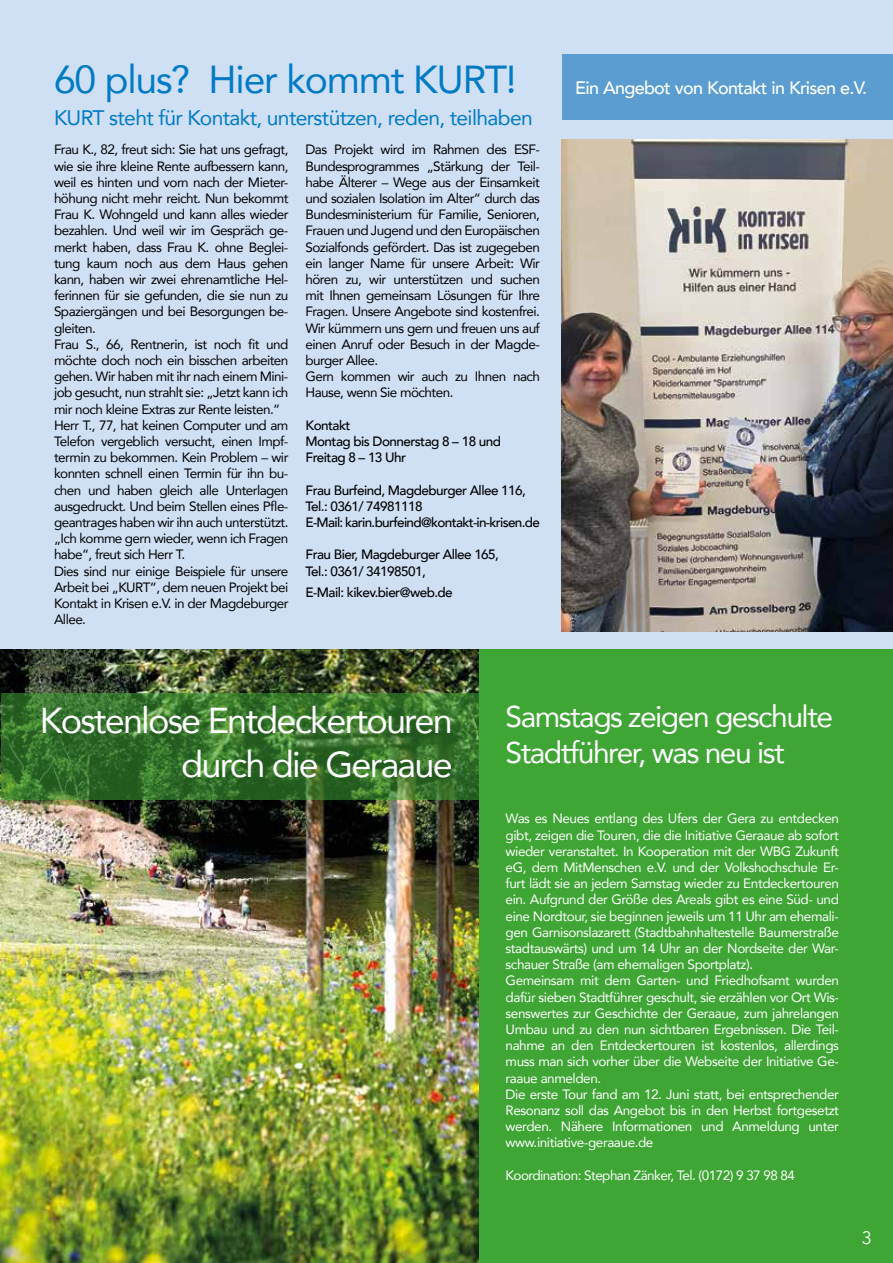
<style>
.page{position:relative;width:893px;height:1263px;background:#fff}
.page>*{position:absolute;margin:0;border:0;box-sizing:border-box;transform-origin:0 0}
.t1{font:39px "Avenir";letter-spacing:-.03em;color:#007bc4}
.t2{font:36px/43.2px "Avenir";letter-spacing:-.05em;color:#fff;text-align:right}
.t3{font:30px/36px "Avenir";letter-spacing:-.05em;color:#fff}
.t4{font:21px "Avenir";letter-spacing:-.03em;color:#007bc4}
.t5{font:500 18px "Avenir";letter-spacing:-.04em;color:#fff}
.t6{font:18px "Avenir";color:#fff}
.t7{font:13.5px/16.2px "Avenir";letter-spacing:-.04em;color:#000}
.t8{font:13.5px/16.2px "Avenir";letter-spacing:-.03em;color:#fff}
.t9{font:500 13.5px/16.2px "Avenir";letter-spacing:-.04em;color:#000}
</style>
<div class="page">
<div style="left:467px;top:640px;width:426px;height:623px;background:#3fa535"></div>
<img style="left:0;top:648px;width:478px;height:615px">
<div style="left:0;top:0;width:893px;height:648px;background:#cfdff4"></div>
<img style="left:562px;top:140px;width:331px;height:491px">
<div style="left:562px;top:54px;width:331px;height:65px;background:#5b9dd0"></div>
<svg style="left:1px;top:693px;width:478px;height:106px"></svg>
<h1 class="t1" style="left:54px;top:48px;width:464px">60 plus? Hier kommt KURT!</h1>
<h3 class="t4" style="left:54px;top:100px;width:480px">KURT steht für Kontakt, unterstützen, reden, teilhaben</h3>
<p class="t7" style="left:54px;top:141px;width:236px">Frau K., 82, freut sich: Sie hat uns gefragt, wie sie ihre kleine Rente aufbessern kann, weil es hinten und vorn nach der Mieter&shy;höhung nicht mehr reicht. Nun bekommt Frau K. Wohngeld und kann alles wieder bezahlen. Und weil wir im Gespräch ge&shy;merkt haben, dass Frau K. ohne Beglei&shy;tung kaum noch aus dem Haus gehen kann, haben wir zwei ehrenamtliche Hel&shy;ferinnen für sie gefunden, die sie nun zu Spaziergängen und bei Besorgungen be&shy;gleiten.<br>Frau S., 66, Rentnerin, ist noch fit und möchte doch noch ein bisschen arbeiten gehen. Wir haben mit ihr nach einem Mini&shy;job gesucht, nun strahlt sie: „Jetzt kann ich mir noch kleine Extras zur Rente leisten.“ Herr T., 77, hat keinen Computer und am Telefon vergeblich versucht, einen Impf&shy;termin zu bekommen. Kein Problem – wir konnten schnell einen Termin für ihn bu&shy;chen und haben gleich alle Unterlagen ausgedruckt. Und beim Stellen eines Pfle&shy;geantrages haben wir ihn auch unterstützt. „Ich komme gern wieder, wenn ich Fragen habe“, freut sich Herr T.<br>Dies sind nur einige Beispiele für unsere Arbeit bei „KURT“, dem neuen Projekt bei Kontakt in Krisen e.V. in der Magdeburger Allee.</p>
<p class="t7" style="left:305px;top:141px;width:236px">Das Projekt wird im Rahmen des ESF-Bundesprogrammes „Stärkung der Teil&shy;habe Älterer – Wege aus der Einsamkeit und sozialen Isolation im Alter“ durch das Bundesministerium für Familie, Senioren, Frauen und Jugend und den Europäischen Sozialfonds gefördert. Das ist zugegeben ein langer Name für unsere Arbeit: Wir hören zu, wir unterstützen und suchen mit Ihnen gemeinsam Lösungen für Ihre Fragen. Unsere Angebote sind kostenfrei.<br>Wir kümmern uns gern und freuen uns auf einen Anruf oder Besuch in der Magde&shy;burger Allee.<br>Gern kommen wir auch zu Ihnen nach Hause, wenn Sie möchten.</p>
<p class="t9" style="left:305px;top:416px;width:197px">Kontakt<br>Montag bis Donnerstag 8 – 18 und<br>Freitag 8 – 13 Uhr</p>
<p class="t9" style="left:305px;top:481px;width:236px">Frau Burfeind, Magdeburger Allee 116,<br>Tel.: 0361/ 74981118<br>E-Mail: karin.burfeind@kontakt-in-krisen.de</p>
<p class="t9" style="left:305px;top:546px;width:195px">Frau Bier, Magdeburger Allee 165,<br>Tel.: 0361/ 34198501,</p>
<p class="t9" style="left:305px;top:584px;width:149px">E-Mail: kikev.bier@web.de</p>
<h3 class="t5" style="left:575px;top:73px;width:293px">Ein Angebot von Kontakt in Krisen e.V.</h3>
<h2 class="t2" style="left:40px;top:698px;width:414px">Kostenlose Entdeckertouren durch die Geraaue</h2>
<h3 class="t3" style="left:506px;top:698px;width:329px">Samstags zeigen geschulte<br>Stadtführer, was neu ist</h3>
<p class="t8" style="left:506px;top:810px;width:335px">Was es Neues entlang des Ufers der Gera zu entdecken gibt, zeigen die Touren, die die Initiative Geraaue ab sofort wieder veranstaltet. In Kooperation mit der WBG Zukunft eG, dem MitMenschen e.V. und der Volkshochschule Er&shy;furt lädt sie an jedem Samstag wieder zu Entdeckertouren ein. Aufgrund der Größe des Areals gibt es eine Süd- und eine Nordtour, sie beginnen jeweils um 11 Uhr am ehemali&shy;gen Garnisonslazarett (Stadtbahnhaltestelle Baumerstraße stadtauswärts) und um 14 Uhr an der Nordseite der War&shy;schauer Straße (am ehemaligen Sportplatz).<br>Gemeinsam mit dem Garten- und Friedhofsamt wurden dafür sieben Stadtführer geschult, sie erzählen vor Ort Wis&shy;senswertes zur Geschichte der Geraaue, zum jahrelangen Umbau und zu den nun sichtbaren Ergebnissen. Die Teil&shy;nahme an den Entdeckertouren ist kostenlos, allerdings muss man sich vorher über die Webseite der Initiative Ge&shy;raaue anmelden.<br>Die erste Tour fand am 12. Juni statt, bei entsprechender Resonanz soll das Angebot bis in den Herbst fortgesetzt werden. Nähere Informationen und Anmeldung unter www.initiative-geraaue.de</p>
<p class="t8" style="left:506px;top:1167px;width:291px">Koordination: Stephan Zänker, Tel. (0172) 9 37 98 84</p>
<h3 class="t6" style="left:862px;top:1227px;width:12px">3</h3>
</div>
